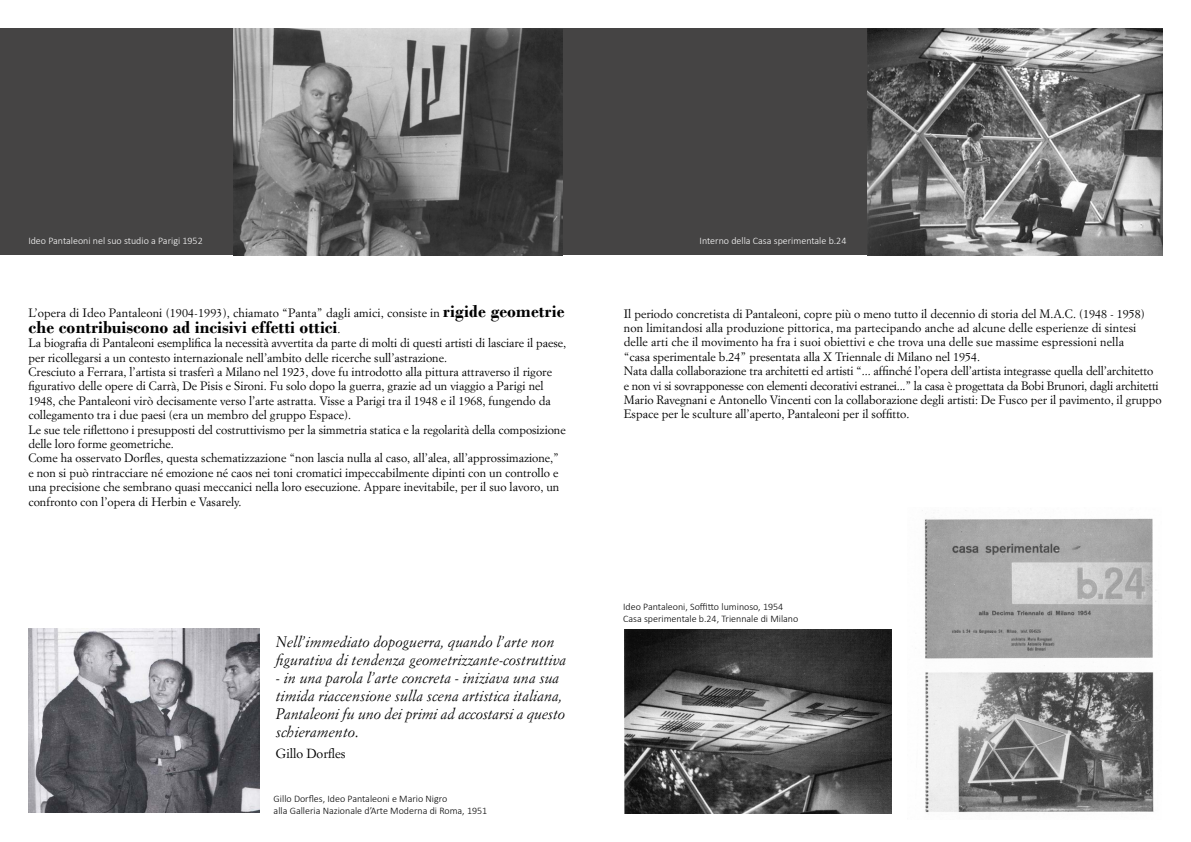
<style>
.page{position:relative;width:1191px;height:842px;background:#fff}
.page>*{position:absolute;margin:0;border:0;box-sizing:border-box;transform-origin:0 0}
.t1{font:700 18px "Bodoni";color:#000}
.t2{font:italic 15px/18px "Simoncini Garamond Std";color:#000}
.t3{font:13px "Simoncini Garamond Std";color:#000}
.t4{font:12px/14.4px "Simoncini Garamond Std";color:#000}
.t5{font:300 10px/12px "Calibri";color:#000}
.t6{font:300 10px "Calibri";color:#fff}
.s1{font-family:"Bodoni";font-weight:700;font-size:18px}
.s2{font-family:"Simoncini Garamond Std";font-weight:400;font-size:12px}
.s3{font-style:normal}
</style>
<div class="page">
<div style="left:0;top:28px;width:870px;height:227px;background:#454444"></div>
<img style="left:867px;top:28px;width:295px;height:227px">
<img style="left:28px;top:629px;width:232px;height:184px">
<img style="left:233px;top:28px;width:329px;height:227px">
<img style="left:624px;top:629px;width:267px;height:185px">
<img style="left:922px;top:510px;width:234px;height:303px">
<p class="t6" style="left:28px;top:234px;width:176px">Ideo Pantaleoni nel suo studio a Parigi 1952</p>
<p class="t4" style="left:28px;top:305px;width:538px">L’opera di Ideo Pantaleoni (1904-1993), chiamato “Panta” dagli amici, consiste in <span class="s1">rigide geometrie</span></p>
<h1 class="t1" style="left:28px;top:316px;width:313px">che contribuiscono ad incisivi effetti ottici<span class="s2">.</span></h1>
<p class="t4" style="left:28px;top:335px;width:539px">La biografia di Pantaleoni esemplifica la necessità avvertita da parte di molti di questi artisti di lasciare il paese, per ricollegarsi a un contesto internazionale nell’ambito delle ricerche sull’astrazione.<br>Cresciuto a Ferrara, l’artista si trasferì a Milano nel 1923, dove fu introdotto alla pittura attraverso il rigore figurativo delle opere di Carrà, De Pisis e Sironi. Fu solo dopo la guerra, grazie ad un viaggio a Parigi nel 1948, che Pantaleoni virò decisamente verso l’arte astratta. Visse a Parigi tra il 1948 e il 1968, fungendo da collegamento tra i due paesi (era un membro del gruppo Espace).<br>Le sue tele riflettono i presupposti del costruttivismo per la simmetria statica e la regolarità della composizione delle loro forme geometriche.<br>Come ha osservato Dorfles, questa schematizzazione “non lascia nulla al caso, all’alea, all’approssimazione,” e non si può rintracciare né emozione né caos nei toni cromatici impeccabilmente dipinti con un controllo e una precisione che sembrano quasi meccanici nella loro esecuzione. Appare inevitabile, per il suo lavoro, un confronto con l’opera di Herbin e Vasarely.</p>
<p class="t2" style="left:276px;top:632px;width:292px">Nell’immediato dopoguerra, quando l’arte non figurativa di tendenza geometrizzante-costruttiva</p>
<p class="t2" style="left:276px;top:668px;width:291px">- in una parola l’arte concreta - iniziava una sua timida riaccensione sulla scena artistica italiana, Pantaleoni fu uno dei primi ad accostarsi a questo schieramento<span class="s3">.</span></p>
<p class="t3" style="left:276px;top:745px;width:71px">Gillo Dorfles</p>
<p class="t5" style="left:274px;top:792px;width:215px">Gillo Dorfles, Ideo Pantaleoni e Mario Nigro<br>alla Galleria Nazionale d’Arte Moderna di Roma, 1951</p>
<p class="t6" style="left:699px;top:234px;width:148px">Interno della Casa sperimentale b.24</p>
<p class="t4" style="left:624px;top:306px;width:539px">Il periodo concretista di Pantaleoni, copre più o meno tutto il decennio di storia del M.A.C. (1948 - 1958) non limitandosi alla produzione pittorica, ma partecipando anche ad alcune delle esperienze di sintesi delle arti che il movimento ha fra i suoi obiettivi e che trova una delle sue massime espressioni nella<br>“casa sperimentale b.24” presentata alla X Triennale di Milano nel 1954.<br>Nata dalla collaborazione tra architetti ed artisti “... affinché l’opera dell’artista integrasse quella dell’architetto<br>e non vi si sovrapponesse con elementi decorativi estranei...” la casa è progettata da Bobi Brunori, dagli architetti Mario Ravegnani e Antonello Vincenti con la collaborazione degli artisti: De Fusco per il pavimento, il gruppo Espace per le sculture all’aperto, Pantaleoni per il soffitto.</p>
<p class="t5" style="left:623px;top:600px;width:177px">Ideo Pantaleoni, Soffitto luminoso, 1954<br>Casa sperimentale b.24, Triennale di Milano</p>
</div>
